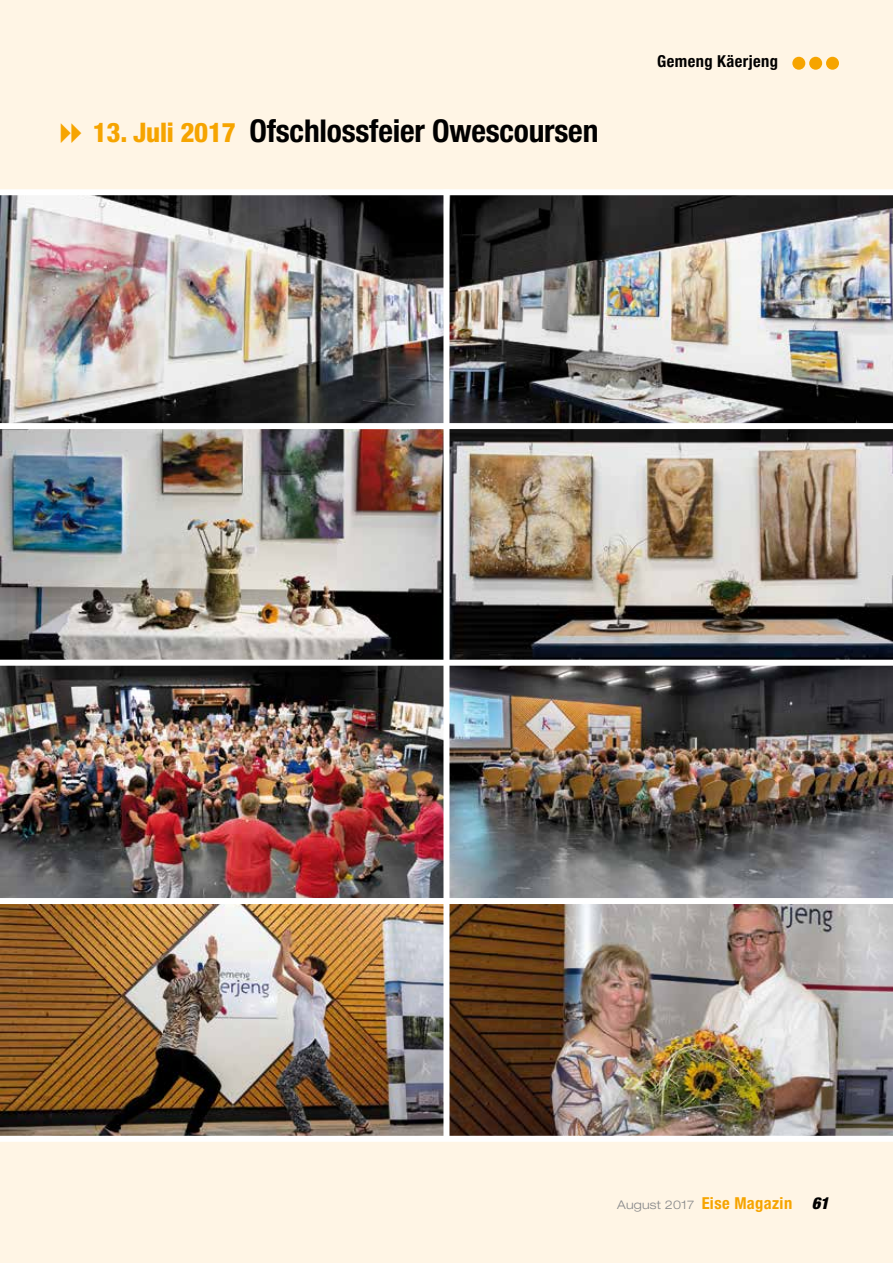
<style>
.page{position:relative;width:893px;height:1263px;background:#fff5e5}
.page>*{position:absolute;margin:0;border:0;box-sizing:border-box;transform-origin:0 0}
.t1{font:700 condensed 31.5px "Helvetica Neue";letter-spacing:-.005em;color:#000}
.t2{font:700 condensed 16.5px "Helvetica Neue";letter-spacing:.025em;color:#f6a400}
.t3{font:700 condensed 16.5px "Helvetica Neue";letter-spacing:.025em;color:#000}
.s1{font-weight:800;font-size:27px;color:#f6a400}
.s2{font-weight:300;font-stretch:expanded;font-size:12px;color:#87888a}
.s3{font-weight:900;font-style:italic;color:#000}
</style>
<div class="page">
<img style="left:0;top:195px;width:893px;height:941px">
<div style="left:792px;top:57px;width:13px;height:13px;background:#f6a400;border-radius:50%"></div>
<div style="left:809px;top:57px;width:13px;height:13px;background:#f6a400;border-radius:50%"></div>
<div style="left:826px;top:57px;width:13px;height:13px;background:#f6a400;border-radius:50%"></div>
<div style="left:0;top:423px;width:893px;height:6px;background:#fff"></div>
<div style="left:0;top:660px;width:893px;height:6px;background:#fff"></div>
<div style="left:0;top:898px;width:893px;height:6px;background:#fff"></div>
<div style="left:443px;top:189px;width:6px;height:950px;background:#fff"></div>
<div style="left:0;top:189px;width:893px;height:6px;background:#fff"></div>
<div style="left:0;top:1136px;width:893px;height:6px;background:#fff"></div>
<p class="t1" style="left:93px;top:112px;width:507px"><span class="s1">13. Juli 2017</span> Ofschlossfeier Owescoursen</p>
<p class="t3" style="left:657px;top:51px;width:122px">Gemeng Käerjeng</p>
<p class="t2" style="left:617px;top:1193px;width:213px"><span class="s2">August 2017</span> Eise Magazin <span class="s3">61</span></p>
</div>
